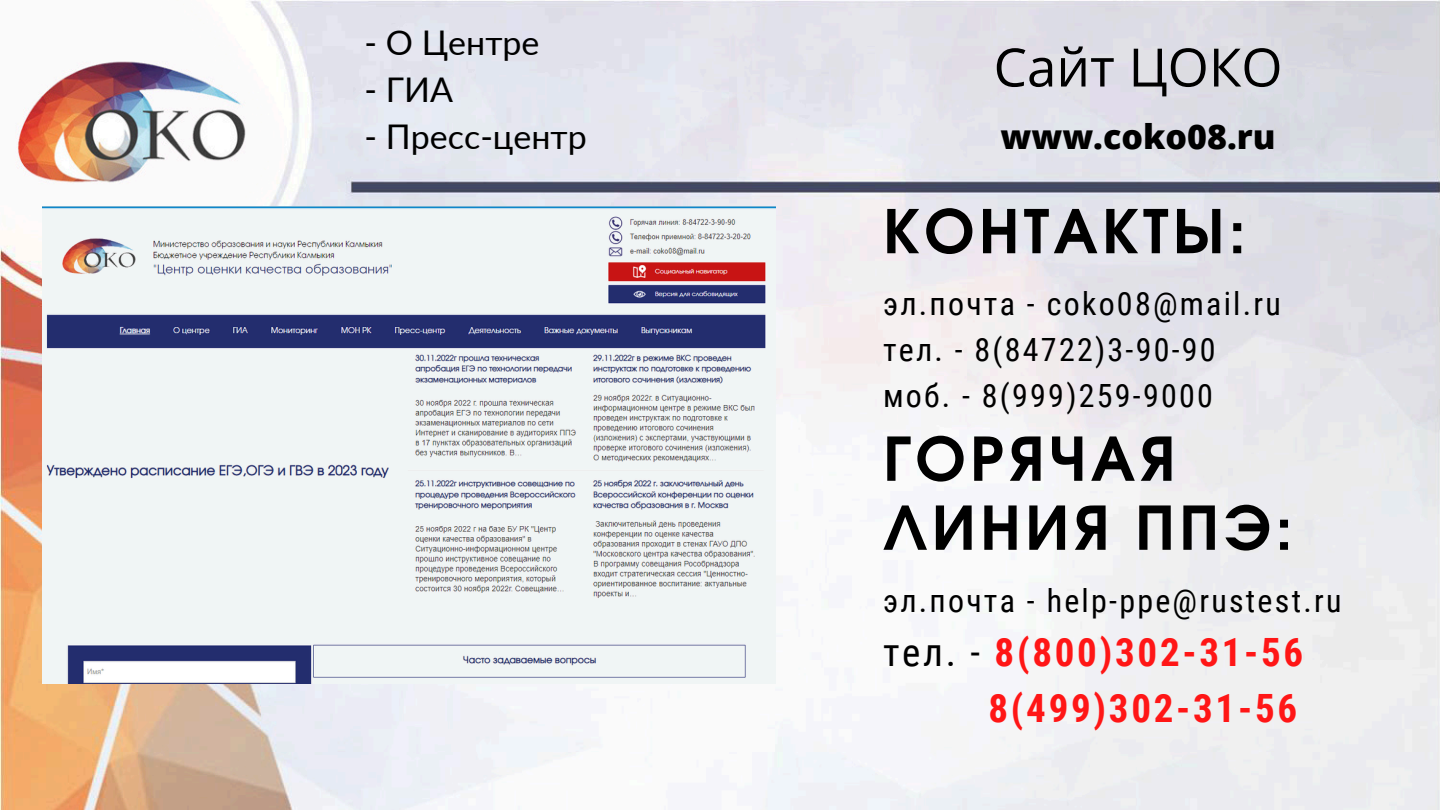
<style>
.page{position:relative;width:1440px;height:810px;background:#fff}
.page>*{position:absolute;margin:0;border:0;box-sizing:border-box;transform-origin:0 0}
.t1{font:700 60px/69px "Evolventa";letter-spacing:.07em;color:#000}
.t2{font:53px "Open Sans";color:#000}
.t3{font:700 39px "Roboto Condensed";letter-spacing:.07em;color:#ff1616}
.t4{font:34px "Lato";color:#000}
.t5{font:800 34px "Open Sans";color:#000}
.t6{font:32px "Roboto Condensed";letter-spacing:.07em;color:#000}
.s1{font-weight:400;color:#000}
</style>
<div class="page">
<img style="left:0;top:0;width:1440px;height:810px">
<img style="left:43px;top:206px;width:733px;height:477px">
<p class="t4" style="left:365px;top:21px;width:177px">- О Центре</p>
<p class="t4" style="left:365px;top:69px;width:90px">- ГИА</p>
<h2 class="t4" style="left:365px;top:116px;width:224px">- Пресс-центр</h2>
<p class="t2" style="left:994px;top:30px;width:290px">Сайт ЦОКО</p>
<p class="t5" style="left:1001px;top:112px;width:277px">www.coko08.ru</p>
<h3 class="t1" style="left:883px;top:201px;width:364px">КОНТАКТЫ:</h3>
<h1 class="t6" style="left:883px;top:285px;width:399px">эл.почта - coko08@mail.ru</h1>
<p class="t6" style="left:883px;top:331px;width:334px">тел. - 8(84722)3-90-90</p>
<p class="t6" style="left:883px;top:377px;width:331px">моб. - 8(999)259-9000</p>
<p class="t1" style="left:883px;top:428px;width:411px">ГОРЯЧАЯ<br>ЛИНИЯ ППЭ:</p>
<h1 class="t6" style="left:883px;top:582px;width:460px">эл.почта - help-ppe@rustest.ru</h1>
<p class="t3" style="left:883px;top:629px;width:422px"><span class="s1">тел. -</span> 8(800)302-31-56</p>
<p class="t3" style="left:988px;top:686px;width:310px">8(499)302-31-56</p>
</div>
